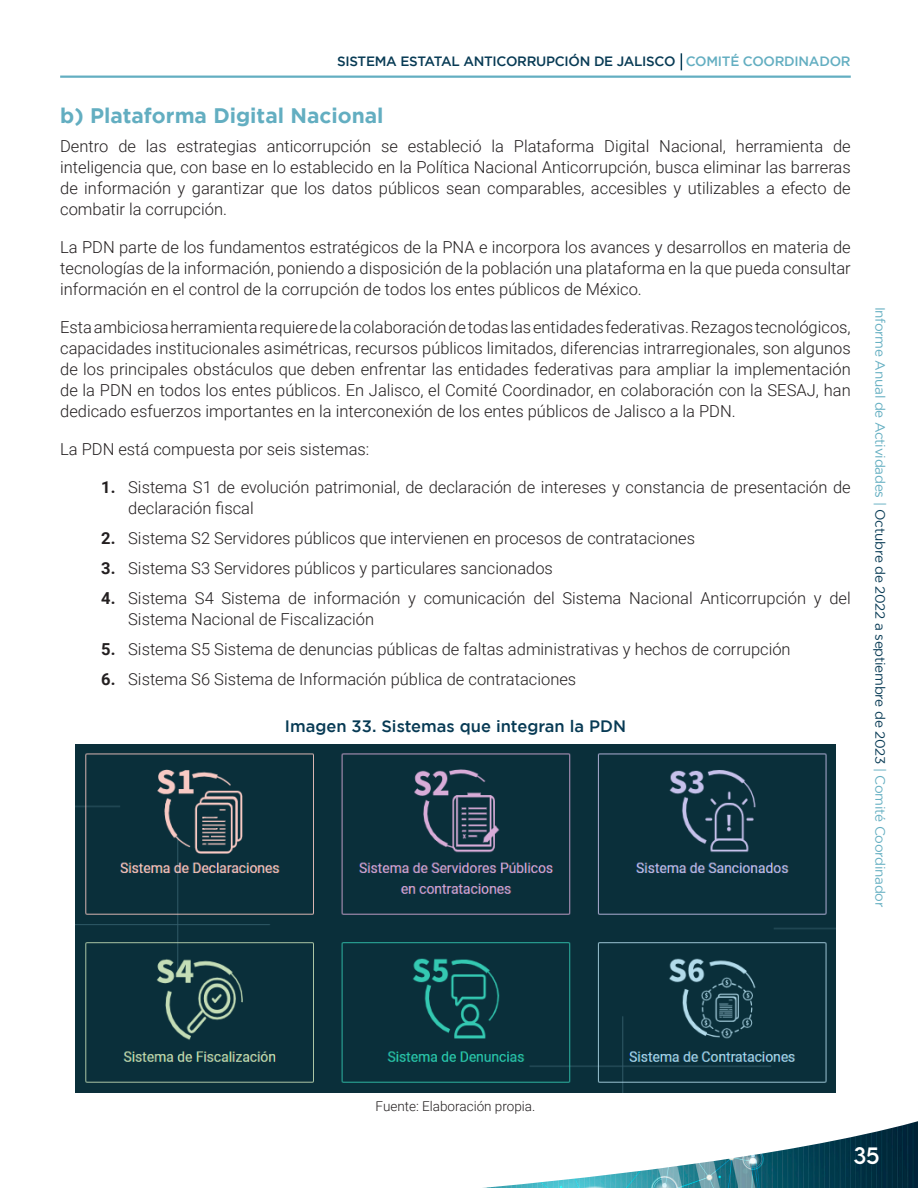
<style>
.page{position:relative;width:918px;height:1188px;background:#fff}
.page>*{position:absolute;margin:0;border:0;box-sizing:border-box;transform-origin:0 0}
.Título_1{font:700 21px "Gotham";color:#63aec1}
.t1{font:21px "LEMONMILK";color:#fff}
.Texto{font:300 16.5px/21px "Roboto";color:#231f20;text-align:justify}
.Título_Tabla{font:italic 500 16.5px "Gotham";color:#073a54}
.t2{font:13.5px "Gotham";letter-spacing:-.02em;color:#63aec1}
.t3{font:italic 500 13.5px "Gotham";letter-spacing:-.02em;color:#073a54}
.Fuente{font:300 13.5px "Roboto";color:#231f20}
.s1{color:#63aec1}
.s2{font-weight:700}
.s3{color:#073a54}
</style>
<div class="page">
<img style="left:483px;top:1121px;width:435px;height:67px">
<svg style="left:681px;top:53px;width:1px;height:17px"></svg>
<hr style="left:60px;top:76px;width:791px;height:2px;background:#63aec1">
<img style="left:75px;top:744px;width:761px;height:349px">
<p class="t3" style="left:337px;top:54px;width:515px">SISTEMA ESTATAL ANTICORRUPCIÓN DE JALISCO <span class="s1">COMITÉ COORDINADOR</span></p>
<p class="Título_1" style="left:60px;top:103px;width:325px">b) Plataforma Digital Nacional</p>
<p class="Texto" style="left:60px;top:135px;width:792px">Dentro de las estrategias anticorrupción se estableció la Plataforma Digital Nacional, herramienta de inteligencia que, con base en lo establecido en la Política Nacional Anticorrupción, busca eliminar las barreras de información y garantizar que los datos públicos sean comparables, accesibles y utilizables a efecto de combatir la corrupción.</p>
<p class="Texto" style="left:60px;top:236px;width:792px">La PDN parte de los fundamentos estratégicos de la PNA e incorpora los avances y desarrollos en materia de tecnologías de la información, poniendo a disposición de la población una plataforma en la que pueda consultar información en el control de la corrupción de todos los entes públicos de México.</p>
<p class="Texto" style="left:60px;top:316px;width:792px">Esta ambiciosa herramienta requiere de la colaboración de todas las entidades federativas. Rezagos tecnológicos, capacidades institucionales asimétricas, recursos públicos limitados, diferencias intrarregionales, son algunos de los principales obstáculos que deben enfrentar las entidades federativas para ampliar la implementación de la PDN en todos los entes públicos. En Jalisco, el Comité Coordinador, en colaboración con la SESAJ, han dedicado esfuerzos importantes en la interconexión de los entes públicos de Jalisco a la PDN.</p>
<p class="Texto" style="left:60px;top:438px;width:311px">La PDN está compuesta por seis sistemas:</p>
<p class="Texto" style="left:128px;top:476px;width:724px;text-indent:-27px"><span class="s2">1.</span> Sistema S1 de evolución patrimonial, de declaración de intereses y constancia de presentación de declaración fiscal</p>
<p class="Texto" style="left:101px;top:527px;width:595px"><span class="s2">2.</span> Sistema S2 Servidores públicos que intervienen en procesos de contrataciones</p>
<p class="Texto" style="left:101px;top:557px;width:453px"><span class="s2">3.</span> Sistema S3 Servidores públicos y particulares sancionados</p>
<p class="Texto" style="left:128px;top:587px;width:724px;text-indent:-27px"><span class="s2">4.</span> Sistema S4 Sistema de información y comunicación del Sistema Nacional Anticorrupción y del<br>Sistema Nacional de Fiscalización</p>
<p class="Texto" style="left:101px;top:638px;width:691px"><span class="s2">5.</span> Sistema S5 Sistema de denuncias públicas de faltas administrativas y hechos de corrupción</p>
<p class="Texto" style="left:101px;top:668px;width:477px"><span class="s2">6.</span> Sistema S6 Sistema de Información pública de contrataciones</p>
<p class="Título_Tabla" style="left:285px;top:717px;width:343px">Imagen 33. Sistemas que integran la PDN</p>
<p class="t2" style="left:888px;top:307px;width:602px;rotate:90deg">Informe Anual de Actividades | <span class="s3">Octubre de 2022 a septiembre de 2023</span> | Comité Coordinador</p>
<p class="Fuente" style="left:376px;top:1097px;width:161px">Fuente: Elaboración propia.</p>
<p class="t1" style="left:853px;top:1142px;width:28px">35</p>
</div>
